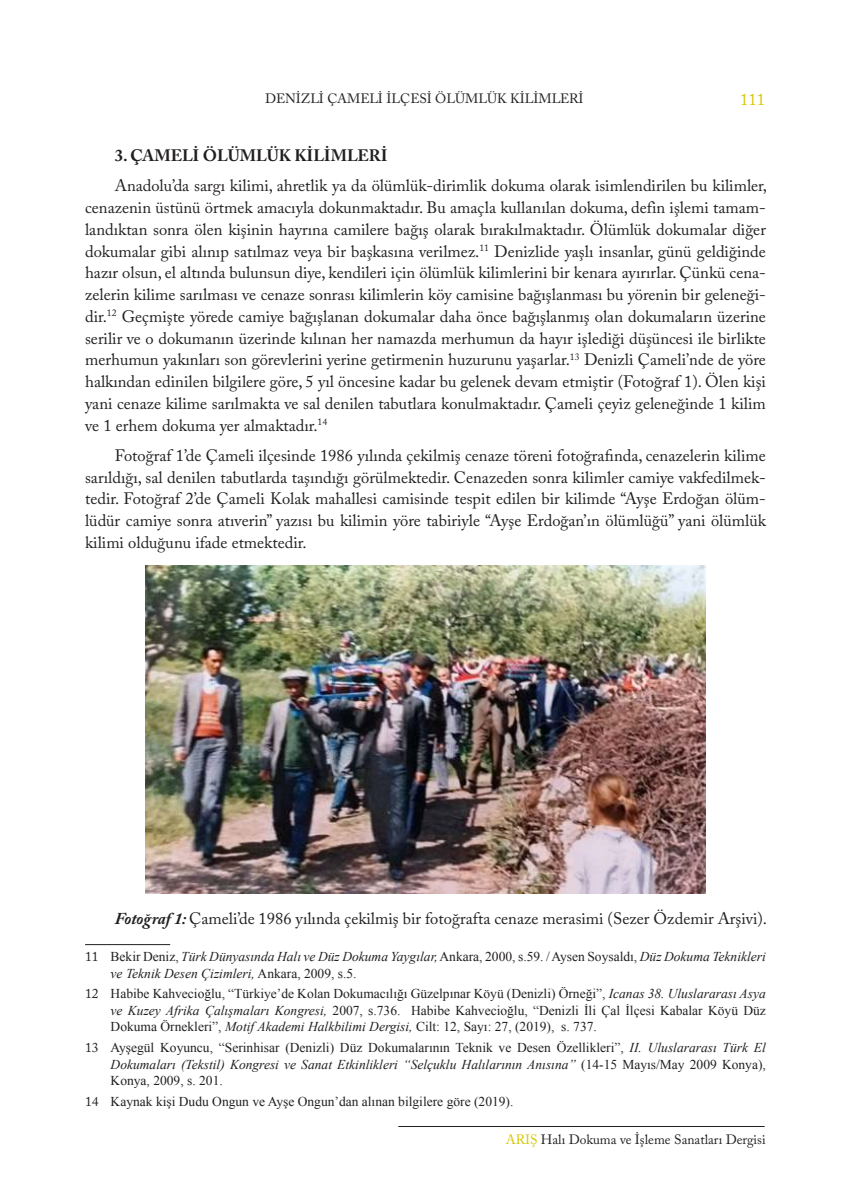
<style>
.page{position:relative;width:851px;height:1191px;background:#fff}
.page>*{position:absolute;margin:0;border:0;box-sizing:border-box;transform-origin:0 0}
.t1{font:16.5px/21.8px "Adobe Caslon Pro";color:#221f1f;text-align:justify}
.t2{font:700 16.5px "Adobe Caslon Pro";letter-spacing:-.01em;color:#221f1f}
.t3{font:16.5px "Adobe Caslon Pro";color:#d7c700}
.t4{font:13.5px/16.5px "Times New Roman";color:#221f1f;text-align:justify}
.t5{font:italic 13.5px/16.5px "Times New Roman";color:#221f1f}
.t6{font:13.5px "Adobe Caslon Pro";color:#221f1f}
.s1{font-weight:700;font-style:italic}
.s2{font-family:"Adobe Caslon Pro";font-style:normal}
.s3{font-style:normal}
.s4{font-family:"Adobe Caslon Pro"}
.s5{font-style:italic}
.s6{color:#d7c700}
</style>
<div class="page">
<hr style="left:398px;top:1126px;width:366px;height:1px;background:#221f1f">
<img style="left:146px;top:565px;width:559px;height:328px">
<hr style="left:85px;top:944px;width:85px;height:1px;background:#221f1f">
<p class="t6" style="left:265px;top:91px;width:320px">DENİZLİ ÇAMELİ İLÇESİ ÖLÜMLÜK KİLİMLERİ</p>
<p class="t3" style="left:740px;top:90px;width:26px">111</p>
<p class="t2" style="left:115px;top:146px;width:274px">3. ÇAMELİ ÖLÜMLÜK KİLİMLERİ</p>
<p class="t1" style="left:85px;top:175px;width:683px;text-indent:30px">Anadolu’da sargı kilimi, ahretlik ya da ölümlük-dirimlik dokuma olarak isimlendirilen bu kilimler, cenazenin üstünü örtmek amacıyla dokunmaktadır. Bu amaçla kullanılan dokuma, defin işlemi tamam&shy;landıktan sonra ölen kişinin hayrına camilere bağış olarak bırakılmaktadır. Ölümlük dokumalar diğer dokumalar gibi alınıp satılmaz veya bir başkasına verilmez.<sup>11</sup> Denizlide yaşlı insanlar, günü geldiğinde hazır olsun, el altında bulunsun diye, kendileri için ölümlük kilimlerini bir kenara ayırırlar. Çünkü cena&shy;zelerin kilime sarılması ve cenaze sonrası kilimlerin köy camisine bağışlanması bu yörenin bir geleneği&shy;dir.<sup>12</sup> Geçmişte yörede camiye bağışlanan dokumalar daha önce bağışlanmış olan dokumaların üzerine serilir ve o dokumanın üzerinde kılınan her namazda merhumun da hayır işlediği düşüncesi ile birlikte merhumun yakınları son görevlerini yerine getirmenin huzurunu yaşarlar.<sup>13</sup> Denizli Çameli’nde de yöre halkından edinilen bilgilere göre, 5 yıl öncesine kadar bu gelenek devam etmiştir (Fotoğraf 1). Ölen kişi yani cenaze kilime sarılmakta ve sal denilen tabutlara konulmaktadır. Çameli çeyiz geleneğinde 1 kilim ve 1 erhem dokuma yer almaktadır.<sup>14</sup></p>
<p class="t1" style="left:85px;top:445px;width:682px;text-indent:30px">Fotoğraf 1’de Çameli ilçesinde 1986 yılında çekilmiş cenaze töreni fotoğrafında, cenazelerin kilime sarıldığı, sal denilen tabutlarda taşındığı görülmektedir. Cenazeden sonra kilimler camiye vakfedilmek&shy;tedir. Fotoğraf 2’de Çameli Kolak mahallesi camisinde tespit edilen bir kilimde “Ayşe Erdoğan ölüm&shy;lüdür camiye sonra atıverin” yazısı bu kilimin yöre tabiriyle “Ayşe Erdoğan’ın ölümlüğü” yani ölümlük kilimi olduğunu ifade etmektedir.</p>
<p class="t1" style="left:115px;top:907px;width:653px"><span class="s1">Fotoğraf 1:</span> Çameli’de 1986 yılında çekilmiş bir fotoğrafta cenaze merasimi (Sezer Özdemir Arşivi).</p>
<p class="t5" style="left:111px;top:948px;width:656px;text-indent:-26px"><span class="s2">11</span> <span class="s3">Bekir Deniz,</span> Türk Dünyasında Halı ve Düz Dokuma Yaygılar, <span class="s3">Ankara, 2000, s.59. / Aysen Soysaldı,</span> Düz Dokuma Teknikleri ve Teknik Desen Çizimleri, <span class="s3">Ankara, 2009, s.5.</span></p>
<p class="t4" style="left:111px;top:985px;width:656px;text-indent:-26px"><span class="s4">12</span> Habibe Kahvecioğlu, “Türkiye’de Kolan Dokumacılığı Güzelpınar Köyü (Denizli) Örneği”, <span class="s5">Icanas 38. Uluslararası Asya ve Kuzey Afrika Çalışmaları Kongresi,</span> 2007, s.736. Habibe Kahvecioğlu, “Denizli İli Çal İlçesi Kabalar Köyü Düz Dokuma Örnekleri”, <span class="s5">Motif Akademi Halkbilimi Dergisi,</span> Cilt: 12, Sayı: 27, (2019), s. 737.</p>
<p class="t4" style="left:111px;top:1039px;width:656px;text-indent:-26px"><span class="s4">13</span> Ayşegül Koyuncu, “Serinhisar (Denizli) Düz Dokumalarının Teknik ve Desen Özellikleri”, <span class="s5">II. Uluslararası Türk El Dokumaları (Tekstil) Kongresi ve Sanat Etkinlikleri “Selçuklu Halılarının Anısına”</span> (14-15 Mayıs/May 2009 Konya), Konya, 2009, s. 201.</p>
<p class="t4" style="left:85px;top:1093px;width:430px"><span class="s4">14</span> Kaynak kişi Dudu Ongun ve Ayşe Ongun’dan alınan bilgilere göre (2019).</p>
<p class="t6" style="left:505px;top:1131px;width:261px"><span class="s6">ARIŞ</span> Halı Dokuma ve İşleme Sanatları Dergisi</p>
</div>
